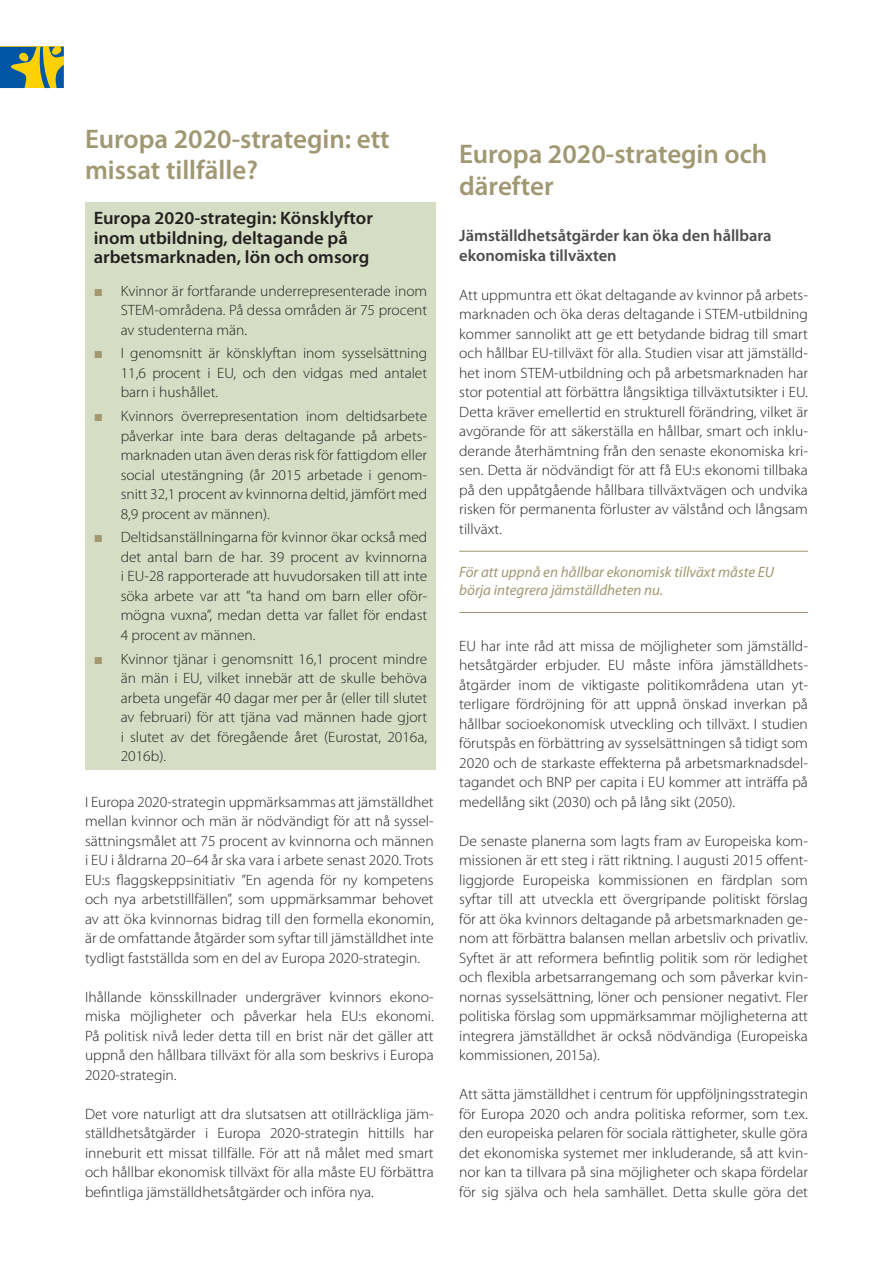
<style>
.page{position:relative;width:893px;height:1263px;background:#fff}
.page>*{position:absolute;margin:0;border:0;box-sizing:border-box;transform-origin:0 0}
.Title_1_1{font:600 27px/31.5px "Myriad Pro";color:#a19872}
.Box_subtitle{font:600 18px/19.5px "Myriad Pro";color:#231f20}
.Title_1_1_1{font:600 16.5px/19.5px "Myriad Pro";color:#4b4c4d}
.Body_Text{font:300 15px/19.5px "Myriad Pro";color:#231f20;text-align:justify}
.quote{font:italic 15px/18px "Myriad Pro";color:#a19872}
.s1{font-family:"Arial";font-weight:400;color:#a19872}
</style>
<div class="page">
<svg style="left:0;top:47px;width:64px;height:41px;background:#768e5a"></svg>
<div style="left:85px;top:202px;width:351px;height:568px;background:#d5dec4"></div>
<hr style="left:459px;top:551px;width:349px;height:1px;background:#a19872">
<hr style="left:459px;top:612px;width:349px;height:1px;background:#a19872">
<p class="Title_1_1" style="left:85px;top:123px;width:306px">Europa 2020-strategin: ett missat tillfälle?</p>
<p class="Box_subtitle" style="left:94px;top:209px;width:281px">Europa 2020-strategin: Könsklyftor inom utbildning, deltagande på arbetsmarknaden, lön och omsorg</p>
<p class="Body_Text" style="left:121px;top:281px;width:308px;text-indent:-27px"><span class="s1">■</span> Kvinnor är fortfarande underrepresenterade inom STEM-områdena. På dessa områden är 75 procent av studenterna män.</p>
<p class="Body_Text" style="left:121px;top:344px;width:308px;text-indent:-27px"><span class="s1">■</span> I genomsnitt är könsklyftan inom sysselsättning 11,6 procent i EU, och den vidgas med antalet barn i hushållet.</p>
<p class="Body_Text" style="left:121px;top:407px;width:308px;text-indent:-27px"><span class="s1">■</span> Kvinnors överrepresentation inom deltidsarbete påverkar inte bara deras deltagande på arbets&shy;marknaden utan även deras risk för fattigdom eller social utestängning (år 2015 arbetade i genom&shy;snitt 32,1 procent av kvinnorna deltid, jämfört med 8,9 procent av männen).</p>
<p class="Body_Text" style="left:121px;top:528px;width:308px;text-indent:-27px"><span class="s1">■</span> Deltidsanställningarna för kvinnor ökar också med det antal barn de har. 39 procent av kvinnorna i EU-28 rapporterade att huvudorsaken till att inte söka arbete var att ”ta hand om barn eller oför&shy;mögna vuxna”, medan detta var fallet för endast 4 procent av männen.</p>
<p class="Body_Text" style="left:121px;top:649px;width:308px;text-indent:-27px"><span class="s1">■</span> Kvinnor tjänar i genomsnitt 16,1 procent mindre än män i EU, vilket innebär att de skulle behöva arbeta ungefär 40 dagar mer per år (eller till slutet av februari) för att tjäna vad männen hade gjort i slutet av det föregående året (Eurostat, 2016a, 2016b).</p>
<p class="Body_Text" style="left:85px;top:792px;width:350px">I Europa 2020-strategin uppmärksammas att jämställdhet mellan kvinnor och män är nödvändigt för att nå syssel&shy;sättningsmålet att 75 procent av kvinnorna och männen i EU i åldrarna 20–64 år ska vara i arbete senast 2020. Trots EU:s flaggskeppsinitiativ ”En agenda för ny kompetens och nya arbetstillfällen”, som uppmärksammar behovet av att öka kvinnornas bidrag till den formella ekonomin, är de omfattande åtgärder som syftar till jämställdhet inte tydligt fastställda som en del av Europa 2020-strategin.</p>
<p class="Body_Text" style="left:85px;top:987px;width:350px">Ihållande könsskillnader undergräver kvinnors ekono&shy;miska möjligheter och påverkar hela EU:s ekonomi.<br>På politisk nivå leder detta till en brist när det gäller att uppnå den hållbara tillväxt för alla som beskrivs i Europa 2020-strategin.</p>
<p class="Body_Text" style="left:85px;top:1104px;width:350px">Det vore naturligt att dra slutsatsen att otillräckliga jäm&shy;ställdhetsåtgärder i Europa 2020-strategin hittills har inneburit ett missat tillfälle. För att nå målet med smart och hållbar ekonomisk tillväxt för alla måste EU förbättra befintliga jämställdhetsåtgärder och införa nya.</p>
<p class="Title_1_1" style="left:459px;top:139px;width:310px">Europa 2020-strategin och därefter</p>
<p class="Title_1_1_1" style="left:459px;top:226px;width:314px">Jämställdhetsåtgärder kan öka den hållbara ekonomiska tillväxten</p>
<p class="Body_Text" style="left:459px;top:285px;width:350px">Att uppmuntra ett ökat deltagande av kvinnor på arbets&shy;marknaden och öka deras deltagande i STEM-utbildning kommer sannolikt att ge ett betydande bidrag till smart och hållbar EU-tillväxt för alla. Studien visar att jämställd&shy;het inom STEM-utbildning och på arbetsmarknaden har stor potential att förbättra långsiktiga tillväxtutsikter i EU.<br>Detta kräver emellertid en strukturell förändring, vilket är avgörande för att säkerställa en hållbar, smart och inklu&shy;derande återhämtning från den senaste ekonomiska kri&shy;sen. Detta är nödvändigt för att få EU:s ekonomi tillbaka på den uppåtgående hållbara tillväxtvägen och undvika risken för permanenta förluster av välstånd och långsam tillväxt.</p>
<p class="quote" style="left:459px;top:563px;width:316px">För att uppnå en hållbar ekonomisk tillväxt måste EU börja integrera jämställdheten nu.</p>
<p class="Body_Text" style="left:459px;top:636px;width:350px">EU har inte råd att missa de möjligheter som jämställd&shy;hetsåtgärder erbjuder. EU måste införa jämställdhets&shy;åtgärder inom de viktigaste politikområdena utan yt&shy;terligare fördröjning för att uppnå önskad inverkan på hållbar socioekonomisk utveckling och tillväxt. I studien förutspås en förbättring av sysselsättningen så tidigt som 2020 och de starkaste effekterna på arbetsmarknadsdel&shy;tagandet och BNP per capita i EU kommer att inträffa på medellång sikt (2030) och på lång sikt (2050).</p>
<p class="Body_Text" style="left:459px;top:831px;width:350px">De senaste planerna som lagts fram av Europeiska kom&shy;missionen är ett steg i rätt riktning. I augusti 2015 offent&shy;liggjorde Europeiska kommissionen en färdplan som syftar till att utveckla ett övergripande politiskt förslag för att öka kvinnors deltagande på arbetsmarknaden ge&shy;nom att förbättra balansen mellan arbetsliv och privatliv.<br>Syftet är att reformera befintlig politik som rör ledighet och flexibla arbetsarrangemang och som påverkar kvin&shy;nornas sysselsättning, löner och pensioner negativt. Fler politiska förslag som uppmärksammar möjligheterna att integrera jämställdhet är också nödvändiga (Europeiska kommissionen, 2015a).</p>
<p class="Body_Text" style="left:459px;top:1085px;width:350px">Att sätta jämställdhet i centrum för uppföljningsstrategin för Europa 2020 och andra politiska reformer, som t.ex. den europeiska pelaren för sociala rättigheter, skulle göra det ekonomiska systemet mer inkluderande, så att kvin&shy;nor kan ta tillvara på sina möjligheter och skapa fördelar för sig själva och hela samhället. Detta skulle göra det</p>
</div>
